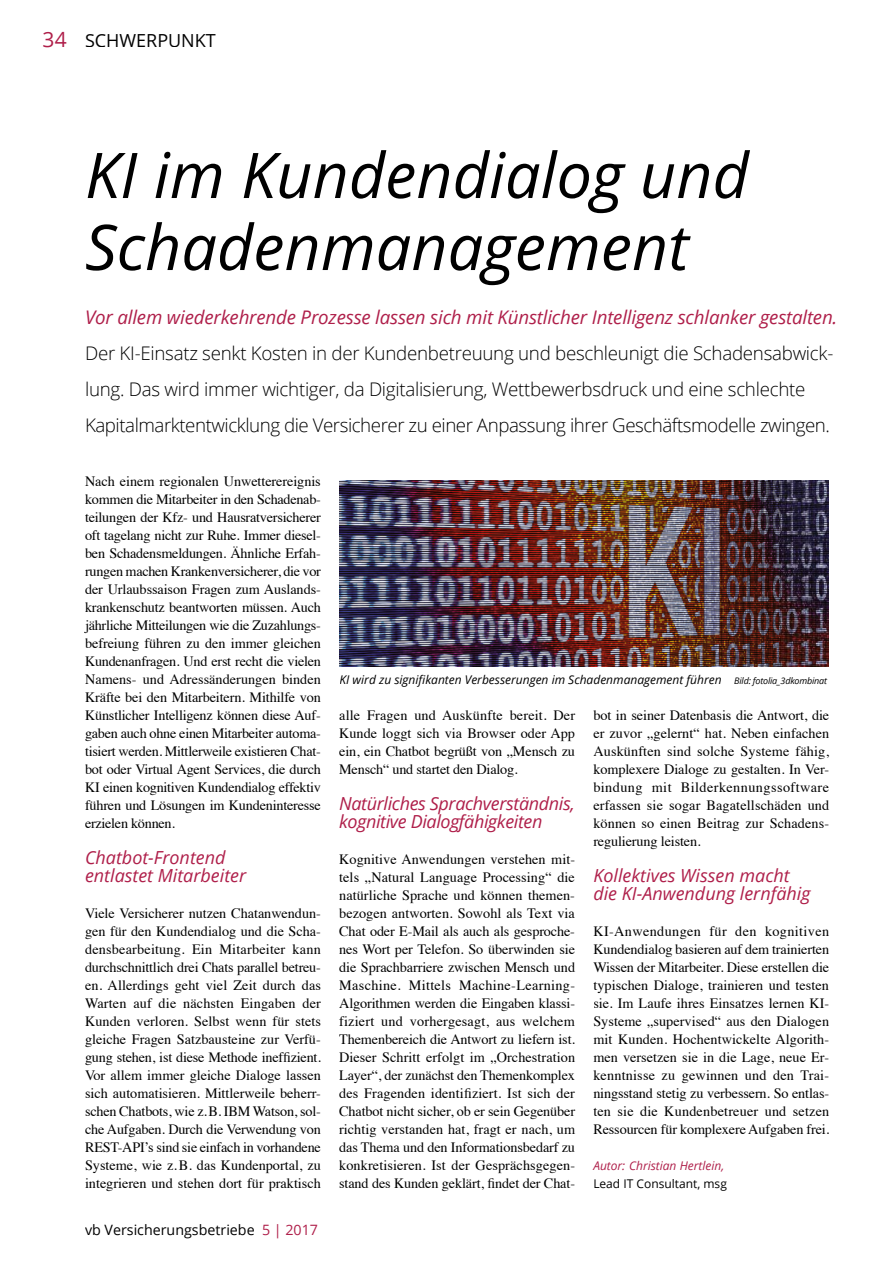
<style>
.page{position:relative;width:893px;height:1263px;background:#fff}
.page>*{position:absolute;margin:0;border:0;box-sizing:border-box;transform-origin:0 0}
.t1{font:italic 63px/72px "Open Sans";color:#000}
.t2{font:300 18.75px/36px "Open Sans";letter-spacing:-.015em;color:#000}
.t3{font:italic 18.75px "Open Sans";letter-spacing:-.01em;color:#af1f4a}
.t4{font:italic 18px/18px "Open Sans";color:#af1f4a}
.t5{font:italic 18px/18px "Open Sans";letter-spacing:-.02em;color:#af1f4a}
.t6{font:18px "Open Sans";color:#000}
.t7{font:14.25px/18px "Times";letter-spacing:-.01em;color:#000;text-align:justify}
.t8{font:14.25px "Open Sans";color:#000}
.t9{font:italic 12px "Open Sans";color:#000}
.t10{font:italic 12px "Open Sans";color:#af1f4a}
.t11{font:12px "Open Sans";color:#000}
.s1{font-size:21px;color:#af1f4a}
.s2{font-size:9px}
.s3{color:#af1f4a}
</style>
<div class="page">
<img style="left:339px;top:480px;width:490px;height:186px">
<p class="t6" style="left:43px;top:28px;width:175px"><span class="s1">34</span> SCHWERPUNKT</p>
<h1 class="t1" style="left:85px;top:137px;width:665px">KI im Kundendialog und<br>Schadenmanagement</h1>
<h2 class="t3" style="left:85px;top:304px;width:754px">Vor allem wiederkehrende Prozesse lassen sich mit Künstlicher Intelligenz schlanker gestalten.</h2>
<p class="t2" style="left:85px;top:335px;width:750px">Der KI-Einsatz senkt Kosten in der Kundenbetreuung und beschleunigt die Schadensabwick&shy;lung. Das wird immer wichtiger, da Digitalisierung, Wettbewerbsdruck und eine schlechte<br>Kapitalmarktentwicklung die Versicherer zu einer Anpassung ihrer Geschäftsmodelle zwingen.</p>
<p class="t7" style="left:85px;top:471px;width:237px">Nach einem regionalen Unwetterereignis kommen die Mitarbeiter in den Schadenab&shy;teilungen der Kfz- und Hausratversicherer oft tagelang nicht zur Ruhe. Immer diesel&shy;ben Schadensmeldungen. Ähnliche Erfah&shy;rungen machen Krankenversicherer, die vor der Urlaubssaison Fragen zum Auslands&shy;krankenschutz beantworten müssen. Auch jährliche Mitteilungen wie die Zuzahlungs&shy;befreiung führen zu den immer gleichen Kundenanfragen. Und erst recht die vielen Namens- und Adressänderungen binden Kräfte bei den Mitarbeitern. Mithilfe von Künstlicher Intelligenz können diese Auf&shy;gaben auch ohne einen Mitarbeiter automa&shy;tisiert werden. Mittlerweile existieren Chat&shy;bot oder Virtual Agent Services, die durch KI einen kognitiven Kundendialog effektiv führen und Lösungen im Kundeninteresse erzielen können.</p>
<p class="t4" style="left:85px;top:848px;width:163px">Chatbot-Frontend entlastet Mitarbeiter</p>
<p class="t7" style="left:85px;top:903px;width:237px">Viele Versicherer nutzen Chatanwendun&shy;gen für den Kundendialog und die Scha&shy;densbearbeitung. Ein Mitarbeiter kann durchschnittlich drei Chats parallel betreu&shy;en. Allerdings geht viel Zeit durch das Warten auf die nächsten Eingaben der Kunden verloren. Selbst wenn für stets gleiche Fragen Satzbausteine zur Verfü&shy;gung stehen, ist diese Methode ineffizient.<br>Vor allem immer gleiche Dialoge lassen sich automatisieren. Mittlerweile beherr&shy;schen Chatbots, wie z. B. IBM Watson, sol&shy;che Aufgaben. Durch die Verwendung von REST-API’s sind sie einfach in vorhandene Systeme, wie z. B. das Kundenportal, zu integrieren und stehen dort für praktisch</p>
<p class="t9" style="left:339px;top:671px;width:489px">KI wird zu signifikanten Verbesserungen im Schadenmanagement führen <span class="s2">Bild: fotolia_3dkombinat</span></p>
<p class="t7" style="left:339px;top:705px;width:237px">alle Fragen und Auskünfte bereit. Der Kunde loggt sich via Browser oder App ein, ein Chatbot begrüßt von „Mensch zu Mensch“ und startet den Dialog.</p>
<p class="t5" style="left:339px;top:794px;width:237px">Natürliches Sprachverständnis, kognitive Dialogfähigkeiten</p>
<p class="t7" style="left:339px;top:849px;width:237px">Kognitive Anwendungen verstehen mit&shy;tels „Natural Language Processing“ die natürliche Sprache und können themen&shy;bezogen antworten. Sowohl als Text via Chat oder E-Mail als auch als gesproche&shy;nes Wort per Telefon. So überwinden sie die Sprachbarriere zwischen Mensch und Maschine. Mittels Machine-Learning-Algorithmen werden die Eingaben klassi&shy;fiziert und vorhergesagt, aus welchem Themenbereich die Antwort zu liefern ist.<br>Dieser Schritt erfolgt im „Orchestration Layer“, der zunächst den Themenkomplex des Fragenden identifiziert. Ist sich der Chatbot nicht sicher, ob er sein Gegenüber richtig verstanden hat, fragt er nach, um das Thema und den Informationsbedarf zu konkretisieren. Ist der Gesprächsgegen&shy;stand des Kunden geklärt, findet der Chat-</p>
<p class="t7" style="left:593px;top:705px;width:237px">bot in seiner Datenbasis die Antwort, die er zuvor „gelernt“ hat. Neben einfachen Auskünften sind solche Systeme fähig, komplexere Dialoge zu gestalten. In Ver&shy;bindung mit Bilderkennungssoftware erfassen sie sogar Bagatellschäden und können so einen Beitrag zur Schadens&shy;regulierung leisten.</p>
<p class="t4" style="left:593px;top:866px;width:219px">Kollektives Wissen macht die KI-Anwendung lernfähig</p>
<p class="t7" style="left:593px;top:921px;width:237px">KI-Anwendungen für den kognitiven Kundendialog basieren auf dem trainierten Wissen der Mitarbeiter. Diese erstellen die typischen Dialoge, trainieren und testen sie. Im Laufe ihres Einsatzes lernen KI-Systeme „supervised“ aus den Dialogen mit Kunden. Hochentwickelte Algorith&shy;men versetzen sie in die Lage, neue Er&shy;kenntnisse zu gewinnen und den Trai&shy;ningsstand stetig zu verbessern. So entlas&shy;ten sie die Kundenbetreuer und setzen Ressourcen für komplexere Aufgaben frei.</p>
<p class="t10" style="left:593px;top:1157px;width:132px">Autor: Christian Hertlein,</p>
<p class="t11" style="left:593px;top:1175px;width:135px">Lead IT Consultant, msg</p>
<p class="t8" style="left:85px;top:1220px;width:235px">vb Versicherungsbetriebe <span class="s3">5 | 2017</span></p>
</div>
